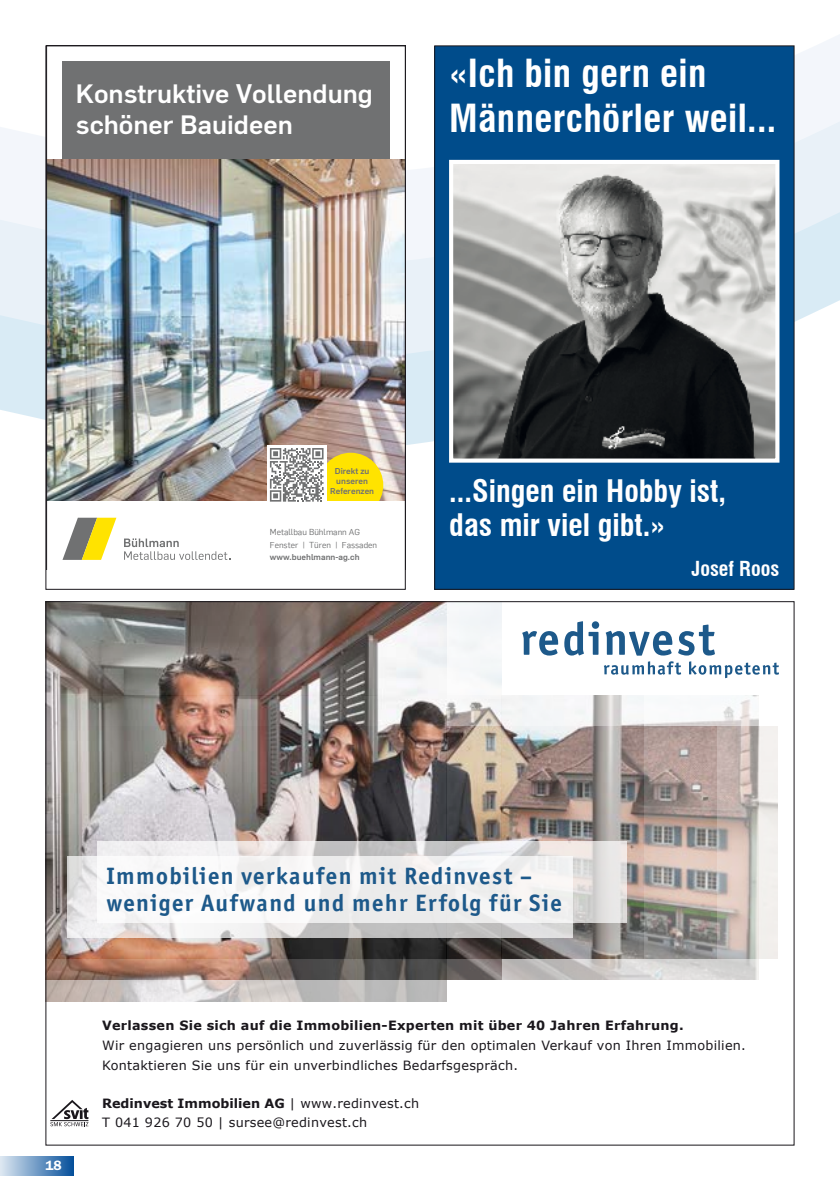
<style>
.page{position:relative;width:840px;height:1191px;background:#fff}
.page>*{position:absolute;margin:0;border:0;box-sizing:border-box;transform-origin:0 0}
.t1{font:700 condensed 37.8px/45.4px "Swiss 721 BT";letter-spacing:.01em;color:#fff}
.t2{font:700 condensed 30.2px/34.4px "Swiss 721 BT";color:#fff}
.t3{font:700 26.4px/30.8px "Flama Buehlmann";color:#fff}
.t4{font:700 23.8px/27.4px "Officina Sans ITC Std";letter-spacing:.06em;color:#1d598a}
.t5{font:700 condensed 20.2px "Swiss 721 BT";color:#fff}
.t6{font:600 13.6px "Franklin Gothic";color:#fff}
.t7{font:12.8px/20px "Verdana";letter-spacing:.02em;color:#1a171c}
.t8{font:700 12.8px "Verdana";letter-spacing:.02em;color:#1a171c}
.t9{font:700 8.6px/10.2px "Flama Buehlmann";color:#707172;text-align:center}
.t10{font:8.6px/12.2px "Flama Buehlmann";color:#707172}
.s1{font-weight:700}
</style>
<div class="page">
<svg style="left:0;top:35px;width:839px;height:386px"></svg>
<div style="left:0;top:1157px;width:74px;height:18px;background:linear-gradient(to right,#dee8f2,#07519b)"></div>
<svg style="left:50px;top:1100px;width:38px;height:26px"></svg>
<hr style="left:50px;top:1120px;width:38px;height:1px;background:#1a171c">
<img style="left:47px;top:603px;width:732px;height:399px">
<svg style="left:522px;top:631px;width:36px;height:24px"></svg>
<svg style="left:564px;top:621px;width:35px;height:34px"></svg>
<svg style="left:605px;top:624px;width:109px;height:31px"></svg>
<svg style="left:603px;top:661px;width:77px;height:13px"></svg>
<svg style="left:688px;top:661px;width:90px;height:17px"></svg>
<svg style="left:67px;top:856px;width:504px;height:81px"></svg>
<svg style="left:97px;top:841px;width:529px;height:81px;fill:#f2f0f1"></svg>
<div style="left:434px;top:46px;width:359px;height:543px;background:#004c8b"></div>
<img style="left:454px;top:165px;width:320px;height:292px">
<div style="left:449px;top:160px;width:330px;height:302px;border:4px solid #fff"></div>
<img style="left:47px;top:47px;width:356px;height:523px">
<h3 class="t3" style="left:76px;top:76px;width:298px">Konstruktive Vollendung schöner Bauideen</h3>
<h1 class="t1" style="left:449px;top:50px;width:328px">«Ich bin gern ein<br>Männerchörler weil...</h1>
<p class="t9" style="left:330px;top:465px;width:45px">Direkt zu unseren<br>Referenzen</p>
<p class="t10" style="left:270px;top:525px;width:109px">Metallbau Bühlmann AG<br>Fenster | Türen | Fassaden</p>
<p class="t9" style="left:270px;top:551px;width:91px">www.buehlmann-ag.ch</p>
<h2 class="t2" style="left:449px;top:473px;width:278px">...Singen ein Hobby ist, das mir viel gibt.»</h2>
<h3 class="t5" style="left:691px;top:556px;width:89px">Josef Roos</h3>
<h3 class="t4" style="left:106px;top:861px;width:457px">Immobilien verkaufen mit Redinvest – weniger Aufwand und mehr Erfolg für Sie</h3>
<p class="t6" style="left:45px;top:1157px;width:18px">18</p>
<p class="t8" style="left:102px;top:1016px;width:582px">Verlassen Sie sich auf die Immobilien-Experten mit über 40 Jahren Erfahrung.</p>
<p class="t7" style="left:102px;top:1035px;width:645px">Wir engagieren uns persönlich und zuverlässig für den optimalen Verkauf von Ihren Immobilien.<br>Kontaktieren Sie uns für ein unverbindliches Bedarfsgespräch.</p>
<p class="t7" style="left:102px;top:1094px;width:318px;line-height:18.2px"><span class="s1">Redinvest Immobilien AG</span> | www.redinvest.ch<br>T 041 926 70 50 | sursee@redinvest.ch</p>
</div>
